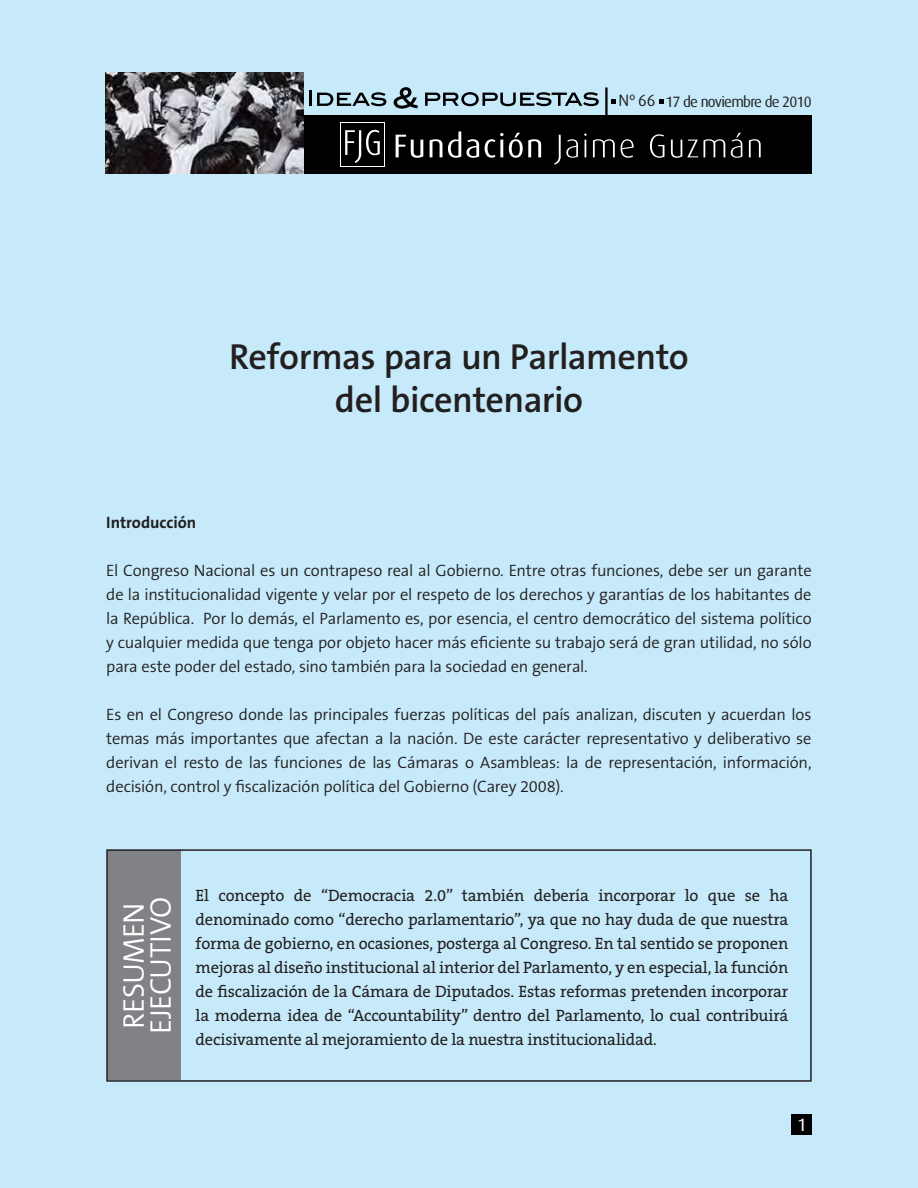
<style>
.page{position:relative;width:918px;height:1188px;background:#c6eafa}
.page>*{position:absolute;margin:0;border:0;box-sizing:border-box;transform-origin:0 0}
.Título_1{font:600 36.3px "The Sans B6";letter-spacing:-.015em;color:#231f20}
.t1{font:300 30px "The Sans B4";letter-spacing:-.02em;color:#fff}
.t2{font:18px "Dax";color:#fff}
.t3{font:300 16.5px/24px "The Sans B4";letter-spacing:-.01em;color:#231f20;text-align:justify}
.t4{font:16.5px/24px "The Serif B5 Plain";letter-spacing:-.01em;color:#231f20;text-align:justify}
.t5{font:700 16.5px "The Sans B7";letter-spacing:-.005em;color:#231f20}
.t6{font:16.5px "Dax";color:#231f20}
.t7{font:15px "Dax";letter-spacing:-.05em;color:#231f20}
</style>
<div class="page">
<div style="left:107px;top:850px;width:73px;height:230px;background:#808285"></div>
<div style="left:106px;top:849px;width:706px;height:233px;border:2px solid #231f20"></div>
<div style="left:290px;top:115px;width:522px;height:59px;background:#000"></div>
<img style="left:106px;top:72px;width:197px;height:102px">
<hr style="left:605px;top:87px;width:3px;height:28px;background:#000">
<svg style="left:310px;top:90px;width:76px;height:16px"></svg>
<svg style="left:425px;top:92px;width:174px;height:14px"></svg>
<svg style="left:394px;top:87px;width:24px;height:22px"></svg>
<svg style="left:611px;top:99px;width:5px;height:4px"></svg>
<svg style="left:659px;top:99px;width:5px;height:4px"></svg>
<div style="left:792px;top:1115px;width:20px;height:20px;background:#000"></div>
<svg style="left:340px;top:123px;width:45px;height:44px"></svg>
<div style="left:341px;top:124px;width:43px;height:42px;background:#000"></div>
<svg style="left:345px;top:130px;width:35px;height:33px"></svg>
<svg style="left:396px;top:131px;width:365px;height:34px"></svg>
<p class="t6" style="left:619px;top:91px;width:38px">Nº 66</p>
<p class="t7" style="left:665px;top:93px;width:148px">17 de noviembre de 2010</p>
<p class="Título_1" style="left:229px;top:337px;width:461px">Reformas para un Parlamento</p>
<p class="Título_1" style="left:335px;top:381px;width:250px">del bicentenario</p>
<p class="t5" style="left:106px;top:513px;width:91px">Introducción</p>
<p class="t3" style="left:106px;top:559px;width:707px">El Congreso Nacional es un contrapeso real al Gobierno. Entre otras funciones, debe ser un garante de la institucionalidad vigente y velar por el respeto de los derechos y garantías de los habitantes de la República. Por lo demás, el Parlamento es, por esencia, el centro democrático del sistema político y cualquier medida que tenga por objeto hacer más eficiente su trabajo será de gran utilidad, no sólo para este poder del estado, sino también para la sociedad en general.</p>
<p class="t3" style="left:106px;top:703px;width:707px">Es en el Congreso donde las principales fuerzas políticas del país analizan, discuten y acuerdan los temas más importantes que afectan a la nación. De este carácter representativo y deliberativo se derivan el resto de las funciones de las Cámaras o Asambleas: la de representación, información, decisión, control y fiscalización política del Gobierno (Carey 2008).</p>
<p class="t1" style="left:118px;top:1029px;width:128px;rotate:-90deg">RESUMEN</p>
<p class="t1" style="left:145px;top:1034px;width:139px;rotate:-90deg">EJECUTIVO</p>
<p class="t4" style="left:196px;top:884px;width:594px">El concepto de “Democracia 2.0” también debería incorporar lo que se ha denominado como “derecho parlamentario”, ya que no hay duda de que nuestra forma de gobierno, en ocasiones, posterga al Congreso. En tal sentido se proponen mejoras al diseño institucional al interior del Parlamento, y en especial, la función de fiscalización de la Cámara de Diputados. Estas reformas pretenden incorporar la moderna idea de “Accountability” dentro del Parlamento, lo cual contribuirá decisivamente al mejoramiento de la nuestra institucionalidad.</p>
<p class="t2" style="left:797px;top:1115px;width:11px">1</p>
</div>
